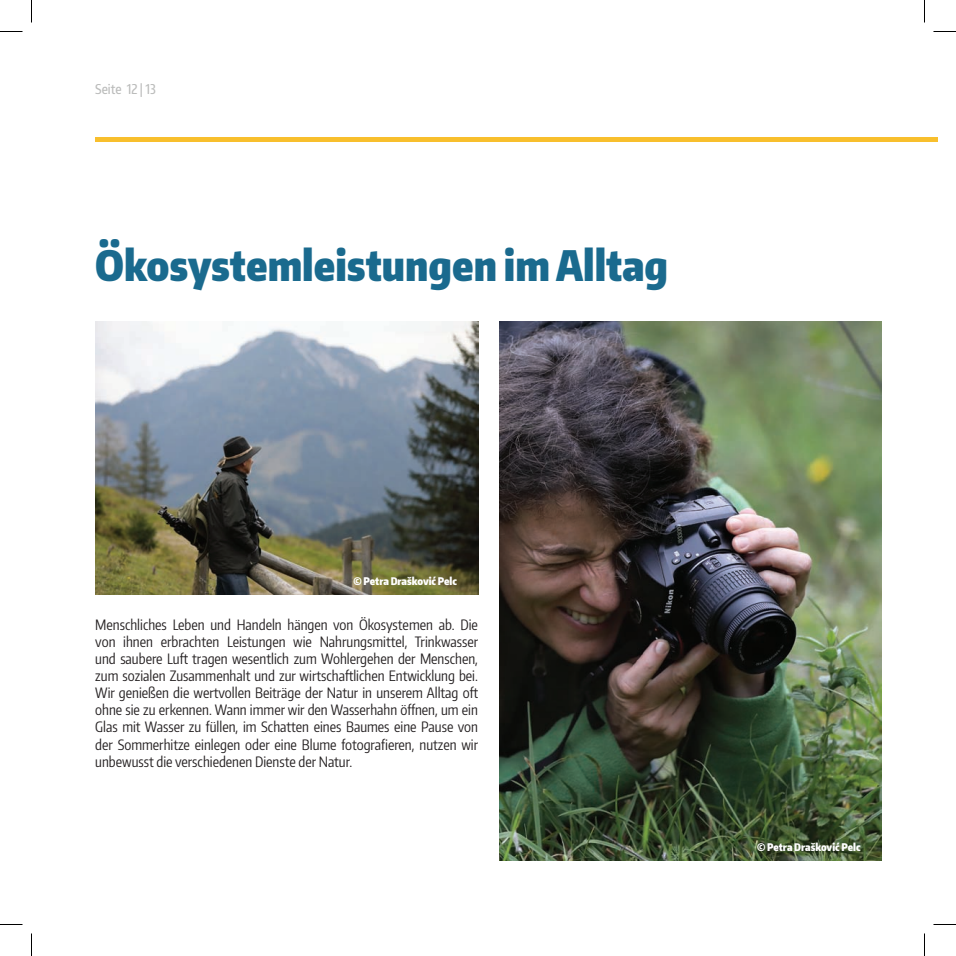
<style>
.page{position:relative;width:956px;height:956px;background:#fff}
.page>*{position:absolute;margin:0;border:0;box-sizing:border-box;transform-origin:0 0}
.t1{font:900 42px "Encode Sans Compressed";color:#1a6a8e}
.t2{font:14.25px/17.1px "Encode Sans Compressed";color:#231f20;text-align:justify}
.t3{font:500 13.5px "Encode Sans Compressed";color:#bbbcbb}
.t4{font:900 10.5px "Encode Sans Compressed";color:#fff}
</style>
<div class="page">
<hr style="left:95px;top:138px;width:842px;height:4px;background:#f8bf2d">
<img style="left:96px;top:322px;width:382px;height:273px">
<img style="left:499px;top:322px;width:383px;height:539px">
<svg style="left:0;top:31px;width:22px;height:1px"></svg>
<svg style="left:933px;top:31px;width:23px;height:1px"></svg>
<svg style="left:0;top:924px;width:22px;height:1px"></svg>
<svg style="left:933px;top:924px;width:23px;height:1px"></svg>
<svg style="left:31px;top:0;width:1px;height:23px"></svg>
<svg style="left:31px;top:933px;width:1px;height:23px"></svg>
<svg style="left:924px;top:0;width:1px;height:23px"></svg>
<svg style="left:924px;top:933px;width:1px;height:23px"></svg>
<p class="t3" style="left:95px;top:80px;width:62px">Seite 12 | 13</p>
<h1 class="t1" style="left:95px;top:238px;width:574px">Ökosystemleistungen im Alltag</h1>
<p class="t4" style="left:353px;top:575px;width:105px">© Petra Drašković Pelc</p>
<p class="t2" style="left:95px;top:615px;width:384px">Menschliches Leben und Handeln hängen von Ökosystemen ab. Die von ihnen erbrachten Leistungen wie Nahrungsmittel, Trinkwasser und saubere Luft tragen wesentlich zum Wohlergehen der Menschen, zum sozialen Zusammenhalt und zur wirtschaftlichen Entwicklung bei.<br>Wir genießen die wertvollen Beiträge der Natur in unserem Alltag oft ohne sie zu erkennen. Wann immer wir den Wasserhahn öffnen, um ein Glas mit Wasser zu füllen, im Schatten eines Baumes eine Pause von der Sommerhitze einlegen oder eine Blume fotografieren, nutzen wir unbewusst die verschiedenen Dienste der Natur.</p>
<p class="t4" style="left:757px;top:840px;width:105px">© Petra Drašković Pelc</p>
</div>
